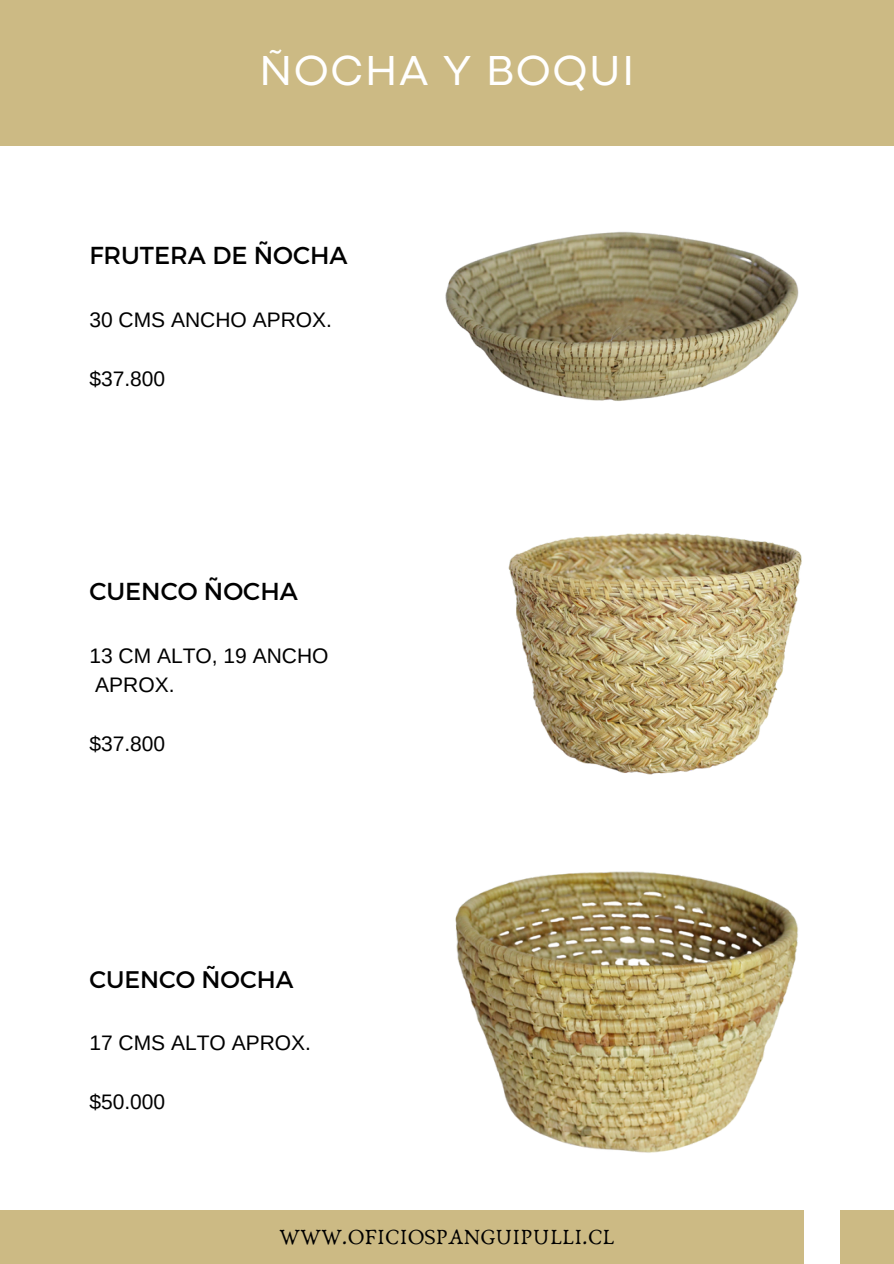
<style>
.page{position:relative;width:894px;height:1264px;background:#fff}
.page>*{position:absolute;margin:0;border:0;box-sizing:border-box;transform-origin:0 0}
.t1{font:43.65px "Codec Pro";letter-spacing:.045em;color:#fff}
.t2{font:24.45px "Montserrat";color:#000}
.t3{font:24px "Montserrat";color:#000}
.t4{font:22.5px "Anaktoria";color:#000}
.t5{font:21px/29.2px "Arimo";color:#000}
</style>
<div class="page">
<div style="left:0;top:0;width:893px;height:146px;background:#ccba84"></div>
<div style="left:0;top:1209px;width:804px;height:54px;background:#ccba84"></div>
<div style="left:839px;top:1209px;width:54px;height:54px;background:#ccba84"></div>
<img style="left:508px;top:533px;width:294px;height:242px">
<img style="left:445px;top:231px;width:354px;height:170px">
<img style="left:455px;top:871px;width:343px;height:282px">
<h1 class="t1" style="left:259px;top:55px;width:376px">ÑOCHA Y BOQUI</h1>
<h2 class="t2" style="left:89px;top:240px;width:260px">FRUTERA DE ÑOCHA</h2>
<h3 class="t5" style="left:89px;top:305px;width:244px">30 CMS ANCHO APROX.</h3>
<p class="t5" style="left:89px;top:364px;width:77px">$37.800</p>
<h2 class="t2" style="left:89px;top:575px;width:210px">CUENCO ÑOCHA</h2>
<h3 class="t5" style="left:89px;top:641px;width:241px">13 CM ALTO, 19 ANCHO<br>APROX.</h3>
<p class="t5" style="left:89px;top:728px;width:77px">$37.800</p>
<h2 class="t3" style="left:89px;top:963px;width:206px">CUENCO ÑOCHA</h2>
<h3 class="t5" style="left:89px;top:1028px;width:223px">17 CMS ALTO APROX.</h3>
<p class="t5" style="left:89px;top:1086px;width:77px">$50.000</p>
<p class="t4" style="left:279px;top:1223px;width:336px">WWW.OFICIOSPANGUIPULLI.CL</p>
</div>
